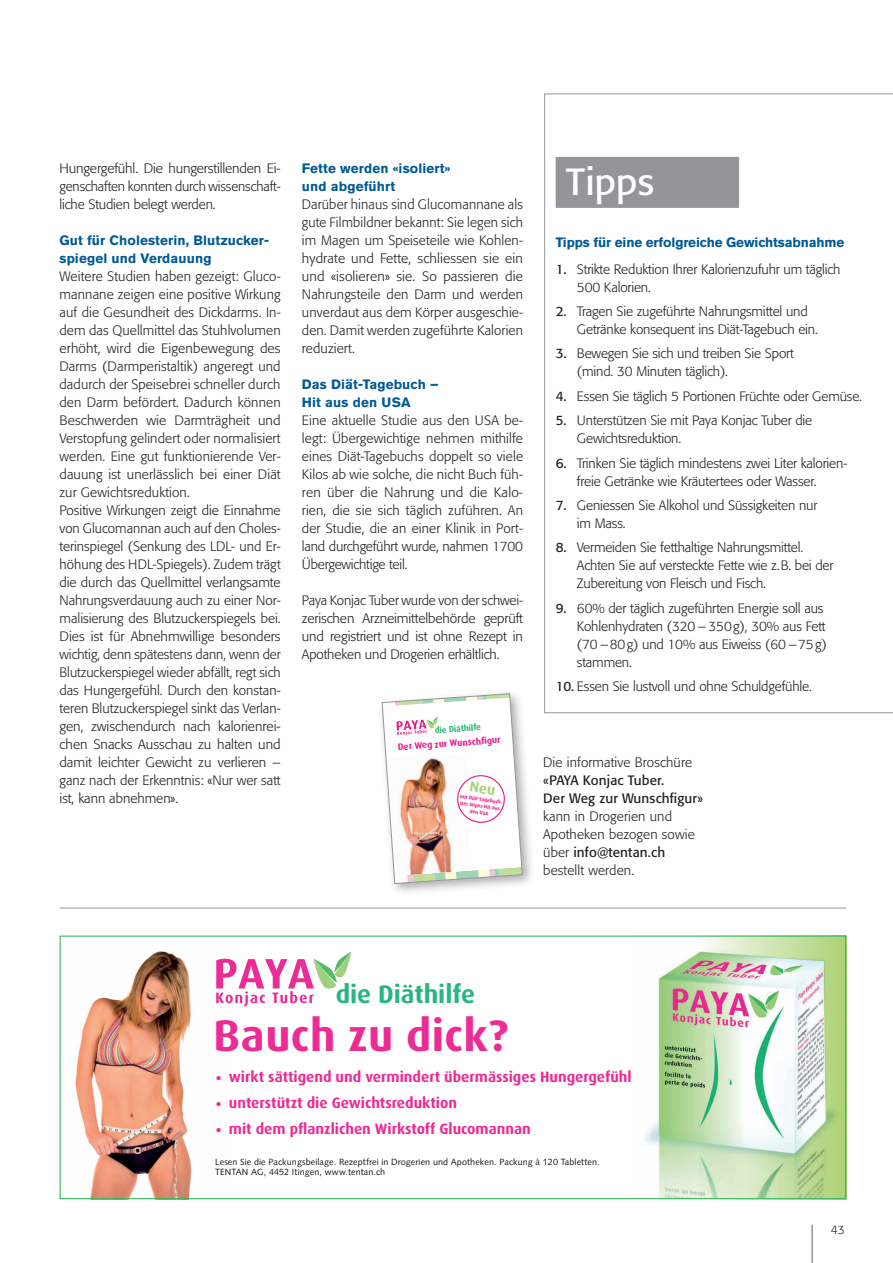
<style>
.page{position:relative;width:893px;height:1263px;background:#fff}
.page>*{position:absolute;margin:0;border:0;box-sizing:border-box;transform-origin:0 0}
.t1{font:700 44.25px "Dax";letter-spacing:.01em;color:#ec2b94}
.Tipp{font:37.5px "Formata Pro";letter-spacing:-.005em;color:#fff}
.t2{font:700 25.35px "Dax";color:#28b680}
.t3{font:700 15px "Dax";color:#ec2b94}
.Grundtext_x08{font:300 13.5px/18px "Formata Pro";color:#231f20;text-align:justify}
.Grundtext_Interview{font:300 13.5px/18px "Formata Pro";letter-spacing:-.01em;color:#231f20}
.Grundtext_Interview-2{font:300 13.5px/18px "Formata Pro";letter-spacing:.01em;color:#231f20}
.Zwischentitel_x09{font:700 13.5px/18px "Akzidenz Grotesk Pro";letter-spacing:.01em;color:#005996}
.Pagina_rechts{font:300 13.5px/18px "Formata Pro";letter-spacing:-.01em;color:#231f20;text-align:justify}
.Zwischentiel_kasten{font:700 13.5px "Akzidenz Grotesk Pro";letter-spacing:-.01em;color:#005996}
.Pagina_rechts-2{font:300 12px "Formata Pro";color:#231f20}
.t4{font:700 9.3px "Dax";color:#ea1987}
.t5{font:9px/10.4px "Syntax";letter-spacing:.01em;color:#1a161a}
.t6{font:700 8.4px "Dax";color:#24b370}
.t7{font:700 5.1px/6.8px "Dax";color:#ea1987;text-align:center}
.s1{font-weight:400}
.s2{font-family:"Times";font-weight:400}
</style>
<div class="page">
<hr style="left:811px;top:1225px;width:2px;height:38px;background:#939598">
<img style="left:75px;top:951px;width:117px;height:246px">
<svg style="left:216px;top:951px;width:135px;height:55px"></svg>
<img style="left:645px;top:937px;width:198px;height:260px">
<div style="left:60px;top:935px;width:786px;height:264px;border:1px solid #3bb65c"></div>
<hr style="left:60px;top:908px;width:786px;height:1px;background:#939598">
<svg style="left:544px;top:94px;width:349px;height:619px"></svg>
<div style="left:377px;top:688px;width:157px;height:207px;background:#231f20;opacity:.37"></div>
<svg style="left:382px;top:693px;width:141px;height:191px"></svg>
<p class="Pagina_rechts" style="left:60px;top:159px;width:223px">Hungergefühl. Die hungerstillenden Ei&shy;genschaften konnten durch wissenschaft&shy;liche Studien belegt werden.</p>
<p class="Zwischentitel_x09" style="left:60px;top:231px;width:211px">Gut für Cholesterin, Blutzucker&shy;spiegel und Verdauung</p>
<p class="Grundtext_x08" style="left:60px;top:267px;width:223px">Weitere Studien haben gezeigt: Gluco&shy;mannane zeigen eine positive Wirkung auf die Gesundheit des Dickdarms. In&shy;dem das Quellmittel das Stuhlvolumen erhöht, wird die Eigenbewegung des Darms (Darmperistaltik) angeregt und dadurch der Speisebrei schneller durch den Darm befördert. Dadurch können Beschwerden wie Darmträgheit und Verstopfung gelindert oder normalisiert werden. Eine gut funktionierende Ver&shy;dauung ist unerlässlich bei einer Diät zur Gewichtsreduktion.</p>
<p class="Grundtext_x08" style="left:60px;top:501px;width:223px">Positive Wirkungen zeigt die Einnahme von Glucomannan auch auf den Choles&shy;terinspiegel (Senkung des LDL- und Er&shy;höhung des HDL-Spiegels). Zudem trägt die durch das Quellmittel verlangsamte Nahrungsverdauung auch zu einer Nor&shy;malisierung des Blutzuckerspiegels bei.<br>Dies ist für Abnehmwillige besonders wichtig, denn spätestens dann, wenn der Blutzuckerspiegel wieder abfällt, regt sich das Hungergefühl. Durch den konstan&shy;teren Blutzuckerspiegel sinkt das Verlan&shy;gen, zwischendurch nach kalorienrei&shy;chen Snacks Ausschau zu halten und damit leichter Gewicht zu verlieren – ganz nach der Erkenntnis: «Nur wer satt ist, kann abnehmen».</p>
<p class="Zwischentitel_x09" style="left:302px;top:159px;width:150px">Fette werden «isoliert» und abgeführt</p>
<p class="Grundtext_x08" style="left:302px;top:195px;width:223px">Darüber hinaus sind Glucomannane als gute Filmbildner bekannt: Sie legen sich im Magen um Speiseteile wie Kohlen&shy;hydrate und Fette, schliessen sie ein und «isolieren» sie. So passieren die Nahrungsteile den Darm und werden unverdaut aus dem Körper ausgeschie&shy;den. Damit werden zugeführte Kalorien reduziert.</p>
<p class="Zwischentitel_x09" style="left:302px;top:375px;width:138px">Das Diät-Tagebuch –<br>Hit aus den USA</p>
<p class="Grundtext_x08" style="left:302px;top:411px;width:223px">Eine aktuelle Studie aus den USA be&shy;legt: Übergewichtige nehmen mithilfe eines Diät-Tagebuchs doppelt so viele Kilos ab wie solche, die nicht Buch füh&shy;ren über die Nahrung und die Kalo&shy;rien, die sie sich täglich zuführen. An der Studie, die an einer Klinik in Port&shy;land durchgeführt wurde, nahmen 1700<br>Übergewichtige teil.</p>
<p class="Grundtext_x08" style="left:302px;top:591px;width:223px">Paya Konjac Tuber wurde von der schwei&shy;zerischen Arzneimittelbehörde geprüft und registriert und ist ohne Rezept in Apotheken und Drogerien erhältlich.</p>
<p class="t6" style="left:434px;top:725px;width:48px;rotate:-4deg">die Diäthilfe</p>
<p class="t4" style="left:398px;top:742px;width:104px;rotate:-4deg">Der Weg zur Wunschfi gur</p>
<p class="t7" style="left:460px;top:793px;width:44px;rotate:8deg">mit Diät-Tagebuch:<br>Der Super-Hit aus den USA</p>
<p class="Tipp" style="left:566px;top:158px;width:89px">Tipps</p>
<p class="Zwischentiel_kasten" style="left:556px;top:234px;width:290px">Tipps für eine erfolgreiche Gewichtsabnahme</p>
<p class="Grundtext_Interview" style="left:577px;top:260px;width:265px;text-indent:-21px"><span class="s1">1.</span> Strikte Reduktion Ihrer Kalorienzufuhr um täglich<br>500 Kalorien.</p>
<p class="Grundtext_Interview" style="left:577px;top:302px;width:242px;text-indent:-21px"><span class="s1">2.</span> Tragen Sie zugeführte Nahrungsmittel und<br>Getränke konsequent ins Diät-Tagebuch ein.</p>
<p class="Grundtext_Interview" style="left:577px;top:345px;width:218px;text-indent:-21px"><span class="s1">3.</span> Bewegen Sie sich und treiben Sie Sport (mind. 30 Minuten täglich).</p>
<p class="Grundtext_Interview" style="left:556px;top:387px;width:308px"><span class="s1">4.</span> Essen Sie täglich 5 Portionen Früchte oder Gemüse.</p>
<p class="Grundtext_Interview" style="left:577px;top:412px;width:237px;text-indent:-21px"><span class="s1">5.</span> Unterstützen Sie mit Paya Konjac Tuber die<br>Gewichtsreduktion.</p>
<p class="Grundtext_Interview" style="left:577px;top:454px;width:272px;text-indent:-21px"><span class="s1">6.</span> Trinken Sie täglich mindestens zwei Liter kalorien&shy;freie Getränke wie Kräutertees oder Wasser.</p>
<p class="Grundtext_Interview" style="left:577px;top:496px;width:242px;text-indent:-21px"><span class="s1">7.</span> Geniessen Sie Alkohol und Süssigkeiten nur im Mass.</p>
<p class="Grundtext_Interview" style="left:577px;top:539px;width:258px;text-indent:-21px"><span class="s1">8.</span> Vermeiden Sie fetthaltige Nahrungsmittel.<br>Achten Sie auf versteckte Fette wie z. B. bei der<br>Zubereitung von Fleisch und Fisch.</p>
<p class="Grundtext_Interview" style="left:577px;top:599px;width:251px;text-indent:-21px"><span class="s1">9.</span> 60% der täglich zugeführten Energie soll aus Kohlenhydraten (320 – 350g), 30% aus Fett (70 –80g) und 10% aus Eiweiss (60 –75g) stammen.</p>
<p class="Grundtext_Interview" style="left:556px;top:677px;width:258px"><span class="s1">10.</span> Essen Sie lustvoll und ohne Schuldgefühle.</p>
<p class="Grundtext_Interview-2" style="left:543px;top:753px;width:161px">Die informative Broschüre <span class="s1">«PAYA Konjac Tuber.<br>Der Weg zur Wunschfigur» </span>kann in Drogerien und<br>Apotheken bezogen sowie über <span class="s1">info@tentan.ch </span>bestellt werden.</p>
<h3 class="t2" style="left:336px;top:980px;width:141px">die Diäthilfe</h3>
<h1 class="t1" style="left:214px;top:1011px;width:296px">Bauch zu dick?</h1>
<p class="t3" style="left:216px;top:1068px;width:417px"><span class="s2">•</span> wirkt sättigend und vermindert übermässiges Hungergefühl</p>
<p class="t3" style="left:216px;top:1094px;width:242px"><span class="s2">•</span> unterstützt die Gewichtsreduktion</p>
<p class="t3" style="left:216px;top:1120px;width:316px"><span class="s2">•</span> mit dem pflanzlichen Wirkstoff Glucomannan</p>
<p class="t5" style="left:215px;top:1157px;width:386px">Lesen Sie die Packungsbeilage. Rezeptfrei in Drogerien und Apotheken. Packung à 120 Tabletten.<br>TENTAN AG, 4452 Itingen, www.tentan.ch</p>
<p class="Pagina_rechts-2" style="left:831px;top:1222px;width:16px">43</p>
</div>
